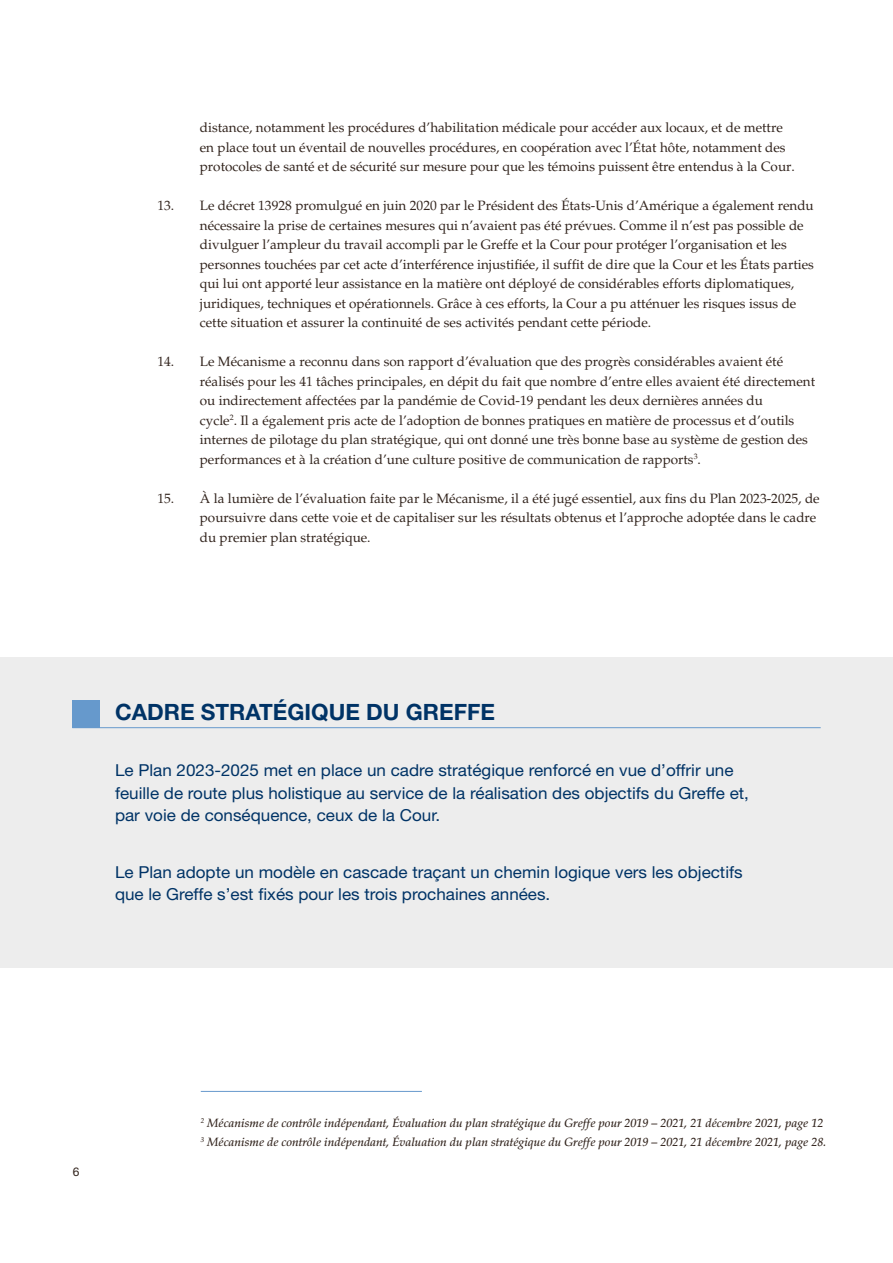
<style>
.page{position:relative;width:893px;height:1263px;background:#fff}
.page>*{position:absolute;margin:0;border:0;box-sizing:border-box;transform-origin:0 0}
.t1{font:700 22.5px "Helvetica Neue LT Pro";color:#036}
.body-box{font:16.5px/22.5px "Helvetica Neue LT Pro";color:#036}
.t2{font:13.5px/19.5px "Palatino";color:#31231c}
.t3{font:italic 500 12px/19.5px "Palatino";color:#31231c}
.t4{font:12px "Helvetica Neue LT Pro";color:#31231c}
</style>
<div class="page">
<hr style="left:201px;top:1091px;width:221px;height:1px;background:#69c">
<div style="left:0;top:657px;width:893px;height:311px;background:#ededed"></div>
<hr style="left:72px;top:727px;width:749px;height:1px;background:#69c">
<div style="left:72px;top:700px;width:28px;height:28px;background:#69c"></div>
<p class="t2" style="left:200px;top:118px;width:596px">distance, notamment les procédures d’habilitation médicale pour accéder aux locaux, et de mettre en place tout un éventail de nouvelles procédures, en coopération avec l’État hôte, notamment des protocoles de santé et de sécurité sur mesure pour que les témoins puissent être entendus à la Cour.</p>
<p class="t2" style="left:200px;top:196px;width:616px;text-indent:-43px">13. Le décret 13928 promulgué en juin 2020 par le Président des États-Unis d’Amérique a également rendu nécessaire la prise de certaines mesures qui n’avaient pas été prévues. Comme il n’est pas possible de divulguer l’ampleur du travail accompli par le Greffe et la Cour pour protéger l’organisation et les personnes touchées par cet acte d’interférence injustifiée, il suffit de dire que la Cour et les États parties qui lui ont apporté leur assistance en la matière ont déployé de considérables efforts diplomatiques, juridiques, techniques et opérationnels. Grâce à ces efforts, la Cour a pu atténuer les risques issus de cette situation et assurer la continuité de ses activités pendant cette période.</p>
<p class="t2" style="left:200px;top:352px;width:617px;text-indent:-43px">14. Le Mécanisme a reconnu dans son rapport d’évaluation que des progrès considérables avaient été réalisés pour les 41 tâches principales, en dépit du fait que nombre d’entre elles avaient été directement ou indirectement affectées par la pandémie de Covid-19 pendant les deux dernières années du<br>cycle<sup>2</sup>. Il a également pris acte de l’adoption de bonnes pratiques en matière de processus et d’outils internes de pilotage du plan stratégique, qui ont donné une très bonne base au système de gestion des performances et à la création d’une culture positive de communication de rapports<sup>3</sup>.</p>
<p class="t2" style="left:200px;top:488px;width:621px;text-indent:-43px">15. À la lumière de l’évaluation faite par le Mécanisme, il a été jugé essentiel, aux fins du Plan 2023-2025, de poursuivre dans cette voie et de capitaliser sur les résultats obtenus et l’approche adoptée dans le cadre du premier plan stratégique.</p>
<h3 class="t1" style="left:115px;top:698px;width:382px">CADRE STRATÉGIQUE DU GREFFE</h3>
<p class="body-box" style="left:115px;top:759px;width:635px">Le Plan 2023-2025 met en place un cadre stratégique renforcé en vue d’offrir une feuille de route plus holistique au service de la réalisation des objectifs du Greffe et, par voie de conséquence, ceux de la Cour.</p>
<p class="body-box" style="left:115px;top:860px;width:629px">Le Plan adopte un modèle en cascade traçant un chemin logique vers les objectifs que le Greffe s’est fixés pour les trois prochaines années.</p>
<p class="t4" style="left:73px;top:1164px;width:8px">6</p>
<p class="t3" style="left:201px;top:1113px;width:627px"><sup>2</sup> Mécanisme de contrôle indépendant, Évaluation du plan stratégique du Greffe pour 2019 – 2021, 21 décembre 2021, page 12<br><sup>3</sup> Mécanisme de contrôle indépendant, Évaluation du plan stratégique du Greffe pour 2019 – 2021, 21 décembre 2021, page 28.</p>
</div>
